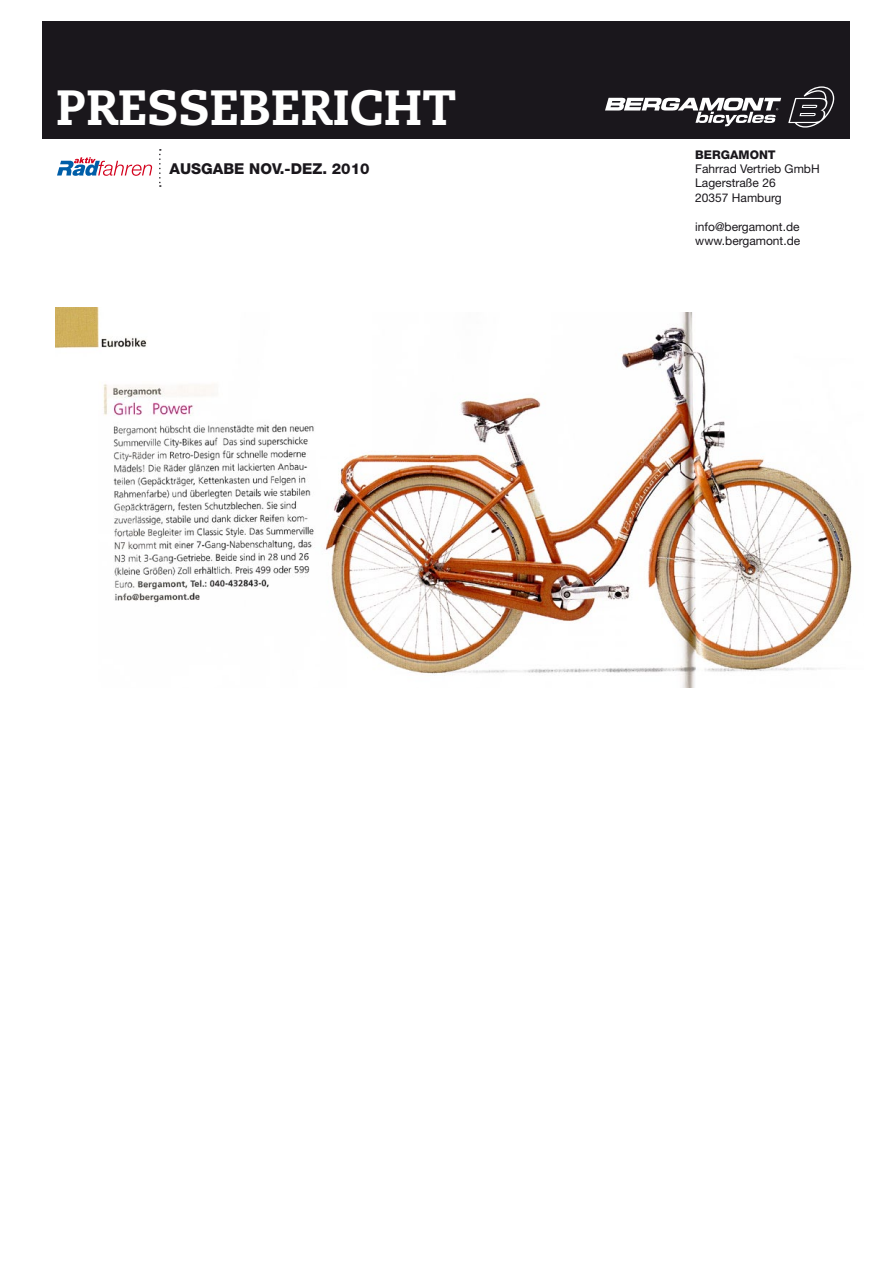
<style>
.page{position:relative;width:893px;height:1263px;background:#fff}
.page>*{position:absolute;margin:0;border:0;box-sizing:border-box;transform-origin:0 0}
.t1{font:800 49.5px "Caecilia LT Std";color:#fff}
.t2{font:800 15px "Helvetica Neue";color:#1a171c}
.t3{font:12px/14.4px "Helvetica Neue";color:#1a171c}
.t4{font:800 12px "Helvetica Neue";color:#1a171c}
</style>
<div class="page">
<div style="left:43px;top:21px;width:807px;height:118px;background:#1a171c"></div>
<svg style="left:605px;top:98px;width:176px;height:28px"></svg>
<svg style="left:788px;top:86px;width:46px;height:42px"></svg>
<svg style="left:159px;top:149px;width:2px;height:38px"></svg>
<svg style="left:57px;top:157px;width:95px;height:19px"></svg>
<img style="left:103px;top:313px;width:749px;height:374px">
<img style="left:55px;top:307px;width:99px;height:49px">
<h1 class="t1" style="left:56px;top:77px;width:402px">PRESSEBERICHT</h1>
<p class="t2" style="left:170px;top:160px;width:44px">AUSGABE</p>
<p class="t2" style="left:249px;top:160px;width:122px">NOV.-DEZ. 2010</p>
<p class="t4" style="left:695px;top:147px;width:82px">BERGAMONT</p>
<p class="t3" style="left:695px;top:161px;width:126px">Fahrrad Vertrieb GmbH<br>Lagerstraße 26<br>20357 Hamburg</p>
<p class="t3" style="left:695px;top:219px;width:106px">info@bergamont.de www.bergamont.de</p>
</div>
